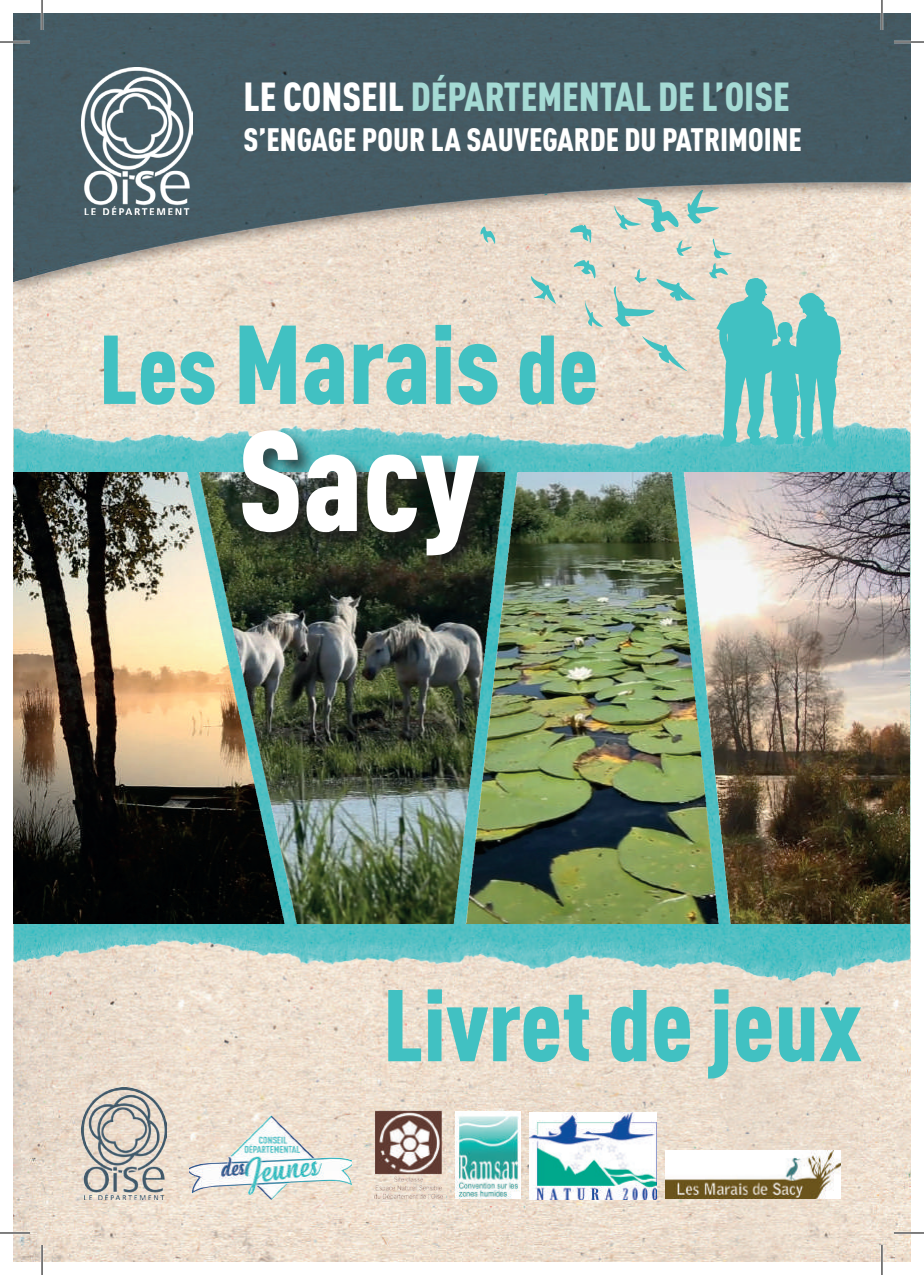
<style>
.page{position:relative;width:924px;height:1275px;background:#fff}
.page>*{position:absolute;margin:0;border:0;box-sizing:border-box;transform-origin:0 0}
.t1{font:900 140px "DIN Cond";color:#fff}
.t2{font:900 110px "DIN Cond";color:#41c1c2}
.t3{font:900 100px "DIN Cond";color:#41c1c2}
.t4{font:900 40px "DIN Cond";color:#a5dad4}
.t5{font:900 32px "DIN Cond";color:#fff}
.s1{color:#fff}
.s2{font-size:96px}
</style>
<div class="page">
<img style="left:14px;top:297px;width:895px;height:964px">
<img style="left:14px;top:401px;width:895px;height:592px">
<img style="left:81px;top:1087px;width:86px;height:112px">
<svg style="left:529px;top:297px;width:27px;height:7px"></svg>
<svg style="left:583px;top:300px;width:20px;height:28px"></svg>
<svg style="left:641px;top:336px;width:46px;height:35px;background:#ccd7ca"></svg>
<svg style="left:709px;top:297px;width:132px;height:150px;background:#74c9c5"></svg>
<svg style="left:611px;top:297px;width:88px;height:30px;background:#d0d8ca"></svg>
<div style="left:14px;top:14px;width:895px;height:283px;background:#231f20;opacity:.42"></div>
<img style="left:14px;top:14px;width:895px;height:267px">
<img style="left:81px;top:68px;width:112px;height:146px">
<img style="left:14px;top:472px;width:895px;height:451px">
<div style="left:238px;top:427px;width:260px;height:149px;background:#231f20;opacity:.75"></div>
<img style="left:189px;top:1115px;width:162px;height:84px">
<img style="left:371px;top:1107px;width:74px;height:96px">
<img style="left:529px;top:1112px;width:126px;height:87px">
<img style="left:455px;top:1111px;width:65px;height:87px">
<img style="left:665px;top:1150px;width:175px;height:48px">
<hr style="left:0;top:41px;width:30px;height:2px;background:#fff">
<hr style="left:893px;top:41px;width:30px;height:2px;background:#fff">
<hr style="left:0;top:1231px;width:30px;height:3px;background:#fff">
<hr style="left:893px;top:1231px;width:30px;height:3px;background:#fff">
<hr style="left:41px;top:0;width:2px;height:30px;background:#fff">
<hr style="left:41px;top:1245px;width:2px;height:30px;background:#fff">
<hr style="left:880px;top:0;width:2px;height:30px;background:#fff">
<hr style="left:880px;top:1245px;width:2px;height:30px;background:#fff">
<hr style="left:0;top:42px;width:30px;height:1px;background:#000">
<hr style="left:893px;top:42px;width:30px;height:1px;background:#000">
<hr style="left:0;top:1232px;width:30px;height:1px;background:#000">
<hr style="left:893px;top:1232px;width:30px;height:1px;background:#000">
<hr style="left:42px;top:0;width:1px;height:30px;background:#000">
<hr style="left:42px;top:1245px;width:1px;height:30px;background:#000">
<hr style="left:881px;top:0;width:1px;height:30px;background:#000">
<hr style="left:881px;top:1245px;width:1px;height:30px;background:#000">
<p class="t4" style="left:243px;top:72px;width:547px"><span class="s1">LE CONSEIL</span> DÉPARTEMENTAL DE L’OISE</p>
<p class="t5" style="left:243px;top:120px;width:559px">S’ENGAGE POUR LA SAUVEGARDE DU PATRIMOINE</p>
<h2 class="t2" style="left:99px;top:296px;width:501px"><span class="s2">Les</span> Marais <span class="s2">de</span></h2>
<h1 class="t1" style="left:238px;top:393px;width:243px">Sacy</h1>
<h3 class="t3" style="left:382px;top:963px;width:480px">Livret de jeux</h3>
</div>
